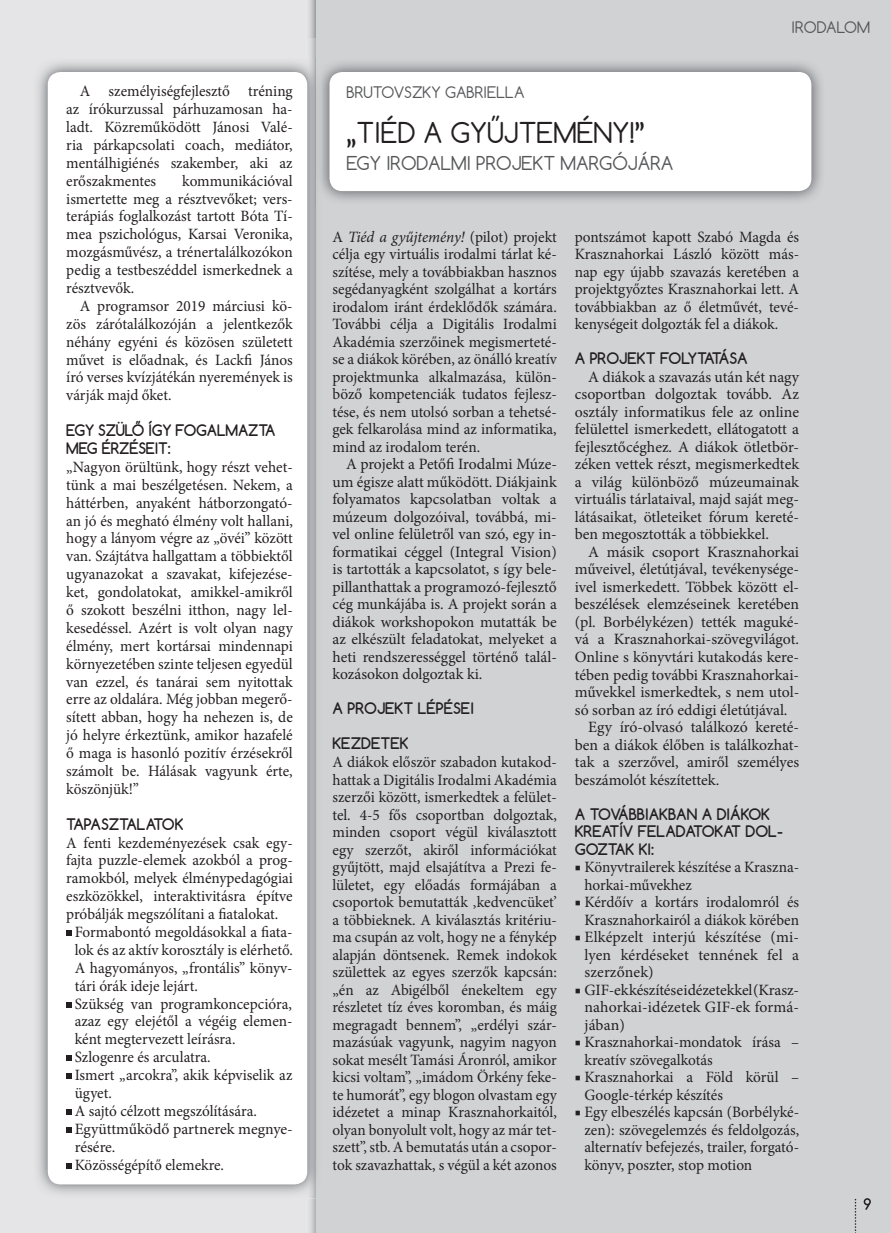
<style>
.page{position:relative;width:891px;height:1233px;background:#fff}
.page>*{position:absolute;margin:0;border:0;box-sizing:border-box;transform-origin:0 0}
.t1{font:27px "Comfortaa";color:#231f20}
.t2{font:18px "Comfortaa";color:#57585a}
.t3{font:15.75px/17.5px "Minion Pro";color:#231f20;text-align:justify}
.t4{font:700 15px/17.5px "Comfortaa";color:#231f20}
.t5{font:15px "Comfortaa";color:#57585a}
.s1{font-style:italic}
</style>
<div class="page">
<img style="left:307px;top:39px;width:10px;height:19px">
<img style="left:307px;top:1198px;width:10px;height:34px">
<div style="left:317px;top:0;width:574px;height:1232px;background:#d1d2d4"></div>
<svg style="left:864px;top:1198px;width:7px;height:11px"></svg>
<svg style="left:855px;top:1199px;width:1px;height:34px"></svg>
<img style="left:33px;top:58px;width:284px;height:1140px">
<div style="left:48px;top:72px;width:259px;height:1112px;background:#fff;border-radius:13px"></div>
<svg style="left:66px;top:930px;width:5px;height:5px"></svg>
<svg style="left:66px;top:1002px;width:5px;height:5px"></svg>
<svg style="left:66px;top:1055px;width:5px;height:5px"></svg>
<svg style="left:66px;top:1073px;width:5px;height:5px"></svg>
<svg style="left:66px;top:1109px;width:5px;height:5px"></svg>
<svg style="left:66px;top:1127px;width:5px;height:5px"></svg>
<svg style="left:66px;top:1163px;width:5px;height:4px"></svg>
<img style="left:315px;top:58px;width:506px;height:148px">
<div style="left:330px;top:72px;width:481px;height:119px;background:#fff;border-radius:13px"></div>
<p class="t3" style="left:66px;top:84px;width:228px;text-indent:14px">A személyiségfejlesztő tréning az írókurzussal párhuzamosan ha&shy;ladt. Közreműködött Jánosi Valé&shy;ria párkapcsolati coach, mediátor, mentálhigiénés szakember, aki az erőszakmentes</p>
<p class="t3" style="left:66px;top:173px;width:228px;text-indent:116px">kommunikációval ismertette meg a résztvevőket; vers&shy;terápiás foglalkozást tartott Bóta Tí&shy;mea pszichológus, Karsai Veronika, mozgásművész, a trénertalálkozókon pedig a testbeszéddel ismerkednek a résztvevők.</p>
<p class="t3" style="left:66px;top:298px;width:228px;text-indent:14px">A programsor 2019 márciusi kö&shy;zös zárótalálkozóján a jelentkezők néhány egyéni és közösen született művet is előadnak, és Lackfi János író verses kvízjátékán nyeremények is várják majd őket.</p>
<p class="t4" style="left:66px;top:421px;width:211px">EGY SZÜLŐ ÍGY FOGALMAZTA<br>MEG ÉRZÉSEIT:</p>
<p class="t3" style="left:66px;top:459px;width:228px">„Nagyon örültünk, hogy részt vehet&shy;tünk a mai beszélgetésen. Nekem, a háttérben, anyaként hátborzongató&shy;an jó és megható élmény volt hallani, hogy a lányom végre az „övéi” között van. Szájtátva hallgattam a többiektől ugyanazokat a szavakat, kifejezése&shy;ket, gondolatokat, amikkel-amikről ő szokott beszélni itthon, nagy lel&shy;kesedéssel. Azért is volt olyan nagy élmény, mert kortársai mindennapi környezetében szinte teljesen egyedül van ezzel, és tanárai sem nyitottak erre az oldalára. Még jobban megerő&shy;sített abban, hogy ha nehezen is, de jó helyre érkeztünk, amikor hazafelé ő maga is hasonló pozitív érzésekről számolt be. Hálásak vagyunk érte, köszönjük!”</p>
<p class="t4" style="left:66px;top:815px;width:119px">TAPASZTALATOK</p>
<p class="t3" style="left:66px;top:835px;width:228px">A fenti kezdeményezések csak egy-</p>
<p class="t3" style="left:66px;top:852px;width:228px">fajta puzzle-elemek azokból a prog-</p>
<p class="t3" style="left:66px;top:870px;width:228px">ramokból, melyek élménypedagógiai</p>
<p class="t3" style="left:66px;top:888px;width:228px">eszközökkel, interaktivitásra építve</p>
<p class="t3" style="left:66px;top:906px;width:213px">próbálják megszólítani a fiatalokat.</p>
<p class="t3" style="left:75px;top:924px;width:219px">Formabontó megoldásokkal a fiata-</p>
<p class="t3" style="left:75px;top:942px;width:220px">lok és az aktív korosztály is elérhető.</p>
<p class="t3" style="left:75px;top:960px;width:219px">A hagyományos, „frontális” könyv-</p>
<p class="t3" style="left:75px;top:978px;width:125px">tári órák ideje lejárt.</p>
<p class="t3" style="left:75px;top:995px;width:219px">Szükség van programkoncepcióra,</p>
<p class="t3" style="left:75px;top:1013px;width:220px">azaz egy elejétől a végéig elemen-</p>
<p class="t3" style="left:75px;top:1031px;width:162px">ként megtervezett leírásra.</p>
<p class="t3" style="left:75px;top:1049px;width:137px">Szlogenre és arculatra.</p>
<p class="t3" style="left:75px;top:1067px;width:219px">Ismert „arcokra”, akik képviselik az</p>
<p class="t3" style="left:75px;top:1085px;width:39px">ügyet.</p>
<p class="t3" style="left:75px;top:1103px;width:184px">A sajtó célzott megszólítására.</p>
<p class="t3" style="left:75px;top:1121px;width:220px">Együttműködő partnerek megnye-</p>
<p class="t3" style="left:75px;top:1139px;width:42px">résére.</p>
<p class="t3" style="left:75px;top:1156px;width:151px">Közösségépítő elemekre.</p>
<p class="t5" style="left:347px;top:86px;width:180px">BRUTOVSZKY GABRIELLA</p>
<h1 class="t1" style="left:347px;top:121px;width:300px">„TIÉD A GYŰJTEMÉNY!”</h1>
<p class="t2" style="left:347px;top:156px;width:329px">EGY IRODALMI PROJEKT MARGÓJÁRA</p>
<p class="t5" style="left:792px;top:21px;width:80px">IRODALOM</p>
<p class="t3" style="left:332px;top:229px;width:226px">A <span class="s1">Tiéd a gyűjtemény!</span> (pilot) projekt célja egy virtuális irodalmi tárlat ké&shy;szítése, mely a továbbiakban hasznos segédanyagként szolgálhat a kortárs irodalom iránt érdeklődők számára.<br>További célja a Digitális Irodalmi Akadémia szerzőinek megismerteté&shy;se a diákok körében, az önálló kreatív projektmunka alkalmazása, külön&shy;böző kompetenciák tudatos fejlesz&shy;tése, és nem utolsó sorban a tehetsé&shy;gek felkarolása mind az informatika, mind az irodalom terén.</p>
<p class="t3" style="left:333px;top:457px;width:226px;text-indent:13px">A projekt a Petőfi Irodalmi Múze&shy;um égisze alatt működött. Diákjaink folyamatos kapcsolatban voltak a múzeum dolgozóival, továbbá, mi&shy;vel online felületről van szó, egy in&shy;formatikai céggel (Integral Vision) is tartották a kapcsolatot, s így bele&shy;pillanthattak a programozó-fejlesztő cég munkájába is. A projekt során a diákok workshopokon mutatták be az elkészült feladatokat, melyeket a heti rendszerességgel történő talál&shy;kozásokon dolgoztak ki.</p>
<p class="t4" style="left:333px;top:699px;width:143px">A PROJEKT LÉPÉSEI</p>
<p class="t4" style="left:333px;top:734px;width:78px">KEZDETEK</p>
<p class="t3" style="left:332px;top:754px;width:226px">A diákok először szabadon kutakod&shy;hattak a Digitális Irodalmi Akadémia szerzői között, ismerkedtek a felület&shy;tel. 4-5 fős csoportban dolgoztak, minden csoport végül kiválasztott egy szerzőt, akiről információkat gyűjtött, majd elsajátítva a Prezi fe&shy;lületet, egy előadás formájában a csoportok bemutatták ‚kedvencüket’ a többieknek. A kiválasztás kritériu&shy;ma csupán az volt, hogy ne a fénykép alapján döntsenek. Remek indokok születtek az egyes szerzők kapcsán: „én az Abigélből énekeltem egy részletet tíz éves koromban, és máig megragadt bennem”, „erdélyi szár&shy;mazásúak vagyunk, nagyim nagyon sokat mesélt Tamási Áronról, amikor kicsi voltam”, „imádom Örkény feke&shy;te humorát”, egy blogon olvastam egy idézetet a minap Krasznahorkaitól, olyan bonyolult volt, hogy az már tet&shy;szett”, stb. A bemutatás után a csopor&shy;tok szavazhattak, s végül a két azonos</p>
<p class="t3" style="left:575px;top:229px;width:226px">pontszámot kapott Szabó Magda és Krasznahorkai László között más&shy;nap egy újabb szavazás keretében a projektgyőztes Krasznahorkai lett. A továbbiakban az ő életművét, tevé&shy;kenységeit dolgozták fel a diákok.</p>
<p class="t4" style="left:575px;top:350px;width:174px">A PROJEKT FOLYTATÁSA</p>
<p class="t3" style="left:575px;top:369px;width:226px;text-indent:13px">A diákok a szavazás után két nagy csoportban dolgoztak tovább. Az osztály informatikus fele az online felülettel ismerkedett, ellátogatott a fejlesztőcéghez. A diákok ötletbör&shy;zéken vettek részt, megismerkedtek a világ különböző múzeumainak virtuális tárlataival, majd saját meg&shy;látásaikat, ötleteiket fórum kereté&shy;ben megosztották a többiekkel.</p>
<p class="t3" style="left:588px;top:544px;width:212px">A másik csoport Krasznahorkai</p>
<p class="t3" style="left:575px;top:562px;width:226px">műveivel, életútjával, tevékenysége-</p>
<p class="t3" style="left:575px;top:579px;width:226px">ivel ismerkedett. Többek között el-</p>
<p class="t3" style="left:575px;top:597px;width:226px">beszélések elemzéseinek keretében</p>
<p class="t3" style="left:575px;top:614px;width:226px">(pl. Borbélykézen) tették maguké-</p>
<p class="t3" style="left:575px;top:632px;width:226px">vá a Krasznahorkai-szövegvilágot.</p>
<p class="t3" style="left:575px;top:649px;width:226px">Online s könyvtári kutakodás kere-</p>
<p class="t3" style="left:575px;top:667px;width:226px">tében pedig további Krasznahorkai-</p>
<p class="t3" style="left:575px;top:684px;width:226px">művekkel ismerkedtek, s nem utol-</p>
<p class="t3" style="left:575px;top:702px;width:214px">só sorban az író eddigi életútjával.</p>
<p class="t3" style="left:588px;top:719px;width:212px">Egy író-olvasó találkozó kereté-</p>
<p class="t3" style="left:575px;top:737px;width:226px">ben a diákok élőben is találkozhat-</p>
<p class="t3" style="left:575px;top:754px;width:226px">tak a szerzővel, amiről személyes</p>
<p class="t3" style="left:575px;top:772px;width:146px">beszámolót készítettek.</p>
<p class="t4" style="left:575px;top:804px;width:210px">A TOVÁBBIAKBAN A DIÁKOK<br>KREATÍV FELADATOKAT DOL-<br>GOZTAK KI:</p>
<p class="t3" style="left:584px;top:859px;width:216px;text-indent:-10px">■ Könyvtrailerek készítése a Kraszna&shy;horkai-művekhez</p>
<p class="t3" style="left:575px;top:894px;width:226px;text-align:right">■ Kérdőív a kortárs irodalomról és<br>Krasznahorkairól a diákok körében</p>
<p class="t3" style="left:584px;top:929px;width:216px;text-indent:-10px">■ Elképzelt interjú készítése (mi&shy;lyen kérdéseket tennének fel a szerzőnek)</p>
<p class="t3" style="left:584px;top:981px;width:216px;text-indent:-10px">■ GIF-ek készítése idézetekkel (Krasz&shy;nahorkai-idézetek GIF-ek formá&shy;jában)</p>
<p class="t3" style="left:584px;top:1034px;width:216px;text-indent:-10px">■ Krasznahorkai-mondatok írása – kreatív szövegalkotás</p>
<p class="t3" style="left:584px;top:1069px;width:216px;text-indent:-10px">■ Krasznahorkai a Föld körül –<br>Google-térkép készítés</p>
<p class="t3" style="left:584px;top:1104px;width:216px;text-indent:-10px">■ Egy elbeszélés kapcsán (Borbélyké&shy;zen): szövegelemzés és feldolgozás, alternatív befejezés, trailer, forgató&shy;könyv, poszter, stop motion</p>
</div>
